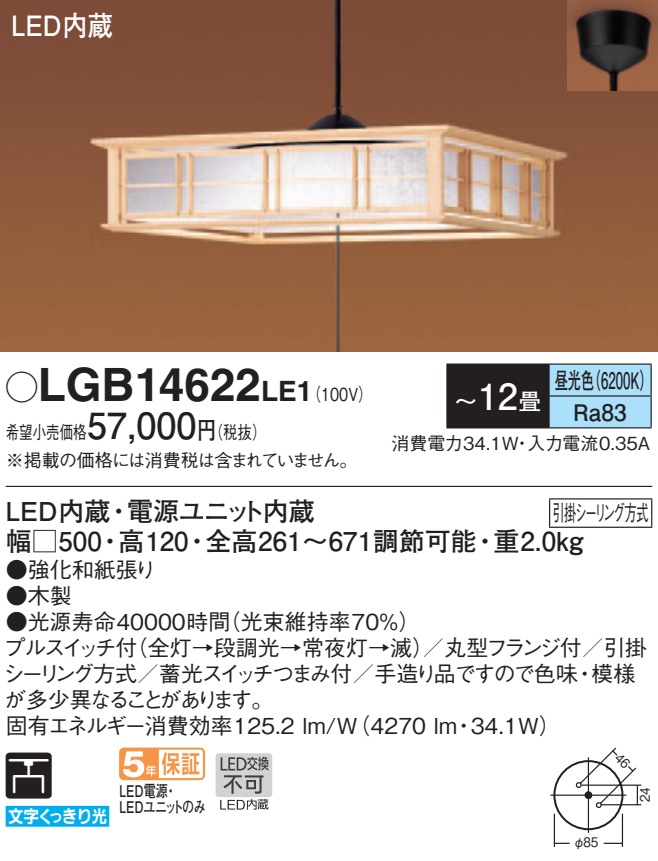
<style>
.page{position:relative;width:658px;height:861px;background:#fff}
.page>*{position:absolute;margin:0;border:0;box-sizing:border-box;transform-origin:0 0}
.t1{font:700 46px "Helvetica LT Std";color:#231f20}
.t2{font:46px "Ford Residence 5";color:#231f20}
.t3{font:700 36px "Futo Go B101 Pro";color:#231f20}
.t4{font:700 36px "Futo Go B101 Pro";color:#fff}
.t5{font:700 28px "Futo Go B101 Pro";color:#fff;scale:.9 1}
.t6{font:700 28px "Helvetica LT Std";color:#231f20}
.t7{font:700 26px "Futo Go B101 Pro";color:#231f20}
.t8{font:700 26px "Futo Go B101 Pro";letter-spacing:-.05em;color:#231f20}
.t9{font:700 22.8px/32px "Futo Go B101 Pro";color:#231f20;scale:.58 1}
.t10{font:700 22.8px "Futo Go B101 Pro";color:#fff}
.t11{font:500 22px/26px "Gothic BBB Pro";color:#231f20}
.t12{font:500 22px "Gothic BBB Pro";letter-spacing:-.12em;color:#231f20}
.t13{font:500 22px "Gothic BBB Pro";letter-spacing:-.04em;color:#231f20}
.t14{font:500 22px "Gothic BBB Pro";letter-spacing:-.18em;color:#231f20}
.t15{font:500 22px "Gothic BBB Pro";letter-spacing:-.14em;color:#231f20;scale:.55 1}
.t16{font:500 22px "Gothic BBB Pro";letter-spacing:-.145em;color:#231f20}
.t17{font:20.8px "Ford Typography 1";color:#00aeef}
.t18{font:500 18px/28px "Gothic BBB Pro";letter-spacing:-.04em;color:#231f20;scale:.75 1}
.t19{font:500 18px "Gothic BBB Pro";color:#231f20}
.t20{font:500 18px "Gothic BBB Pro";color:#231f20;scale:.8 1}
.t21{font:700 16px/16px "Futo Go B101 Pro";letter-spacing:-.005em;color:#231f20;scale:.75 1}
.t22{font:500 13.2px "Gothic BBB Pro";color:#231f20;scale:.9 1}
.s1{font-family:"Ford Classification 1";font-weight:400;font-size:32px}
.s2{font-family:"Futo Go B101 Pro";font-weight:700;font-size:24px}
.s3{font-family:"Helvetica LT Std";font-weight:700;font-size:28px}
.s4{color:#fff}
</style>
<div class="page">
<div style="left:553px;top:760px;width:70px;height:70px;border:2px solid #231f20;border-radius:50%"></div>
<hr style="left:621px;top:813px;width:2px;height:34px;background:#231f20">
<hr style="left:553px;top:813px;width:2px;height:34px;background:#231f20">
<svg style="left:555px;top:842px;width:14px;height:2px"></svg>
<svg style="left:603px;top:842px;width:19px;height:2px"></svg>
<hr style="left:581px;top:784px;width:60px;height:2px;background:#231f20">
<hr style="left:601px;top:804px;width:40px;height:1px;background:#231f20">
<hr style="left:587px;top:757px;width:2px;height:76px;background:#231f20">
<hr style="left:550px;top:794px;width:76px;height:2px;background:#231f20">
<img style="left:0;top:0;width:658px;height:352px">
<img style="left:567px;top:0;width:91px;height:91px">
<svg style="left:119px;top:747px;width:86px;height:33px"></svg>
<div style="left:215px;top:753px;width:57px;height:44px;background:#d1d2d4;border-radius:3px"></div>
<svg style="left:220px;top:756px;width:49px;height:53px"></svg>
<hr style="left:6px;top:486px;width:646px;height:1px;background:#231f20">
<div style="left:447px;top:364px;width:102px;height:64px;background:#231f20"></div>
<div style="left:549px;top:365px;width:101px;height:62px;background:#aae0f9"></div>
<hr style="left:549px;top:363px;width:102px;height:2px;background:#231f20">
<hr style="left:650px;top:365px;width:1px;height:30px;background:#231f20">
<hr style="left:446px;top:427px;width:103px;height:1px;background:#231f20">
<hr style="left:549px;top:395px;width:102px;height:2px;background:#231f20">
<hr style="left:650px;top:396px;width:1px;height:31px;background:#231f20">
<hr style="left:549px;top:427px;width:102px;height:1px;background:#231f20">
<hr style="left:446px;top:363px;width:103px;height:2px;background:#231f20">
<hr style="left:446px;top:365px;width:1px;height:31px;background:#231f20">
<hr style="left:446px;top:396px;width:1px;height:31px;background:#231f20">
<svg style="left:549px;top:499px;width:1px;height:27px"></svg>
<hr style="left:549px;top:498px;width:103px;height:1px;background:#231f20">
<svg style="left:651px;top:499px;width:1px;height:27px"></svg>
<hr style="left:549px;top:526px;width:103px;height:2px;background:#231f20">
<svg style="left:574px;top:747px;width:64px;height:62px"></svg>
<p class="t5" style="left:11px;top:3px;width:114px">LED内蔵</p>
<h1 class="t1" style="left:6px;top:357px;width:257px"><span class="s1">A</span>LGB14622</h1>
<p class="t20" style="left:197px;top:417px;width:88px">（<span class="s2">円</span>税抜(</p>
<p class="t6" style="left:261px;top:374px;width:37px">LE</p>
<p class="t20" style="left:297px;top:380px;width:96px">（<span class="s3">1</span> 100 (V</p>
<h2 class="t3" style="left:87px;top:396px;width:111px">57,000</h2>
<p class="t18" style="left:6px;top:416px;width:471px">希望小売価格<br>※掲載の価格には消費税は含まれていません。</p>
<p class="t8" style="left:127px;top:490px;width:189px">電源ユニット内蔵</p>
<p class="t7" style="left:6px;top:490px;width:106px">LED内蔵</p>
<p class="t7" style="left:106px;top:490px;width:27px">・</p>
<h2 class="t4" style="left:478px;top:367px;width:42px">12</h2>
<p class="t10" style="left:518px;top:383px;width:24px">畳</p>
<p class="t10" style="left:454px;top:383px;width:24px">～</p>
<p class="t9" style="left:587px;top:361px;width:115px">（6200 (K</p>
<p class="t9" style="left:573px;top:361px;width:94px;text-indent:-19px">昼光色<br>Ra83</p>
<p class="t19" style="left:391px;top:429px;width:129px">消費電力34.1W</p>
<p class="t19" style="left:527px;top:429px;width:124px">入力電流0.35A</p>
<p class="t19" style="left:513px;top:429px;width:19px">・</p>
<p class="t15" style="left:552px;top:495px;width:176px">引掛シーリング方式</p>
<p class="t7" style="left:205px;top:520px;width:273px">全高261～671調節可能</p>
<p class="t7" style="left:493px;top:520px;width:91px">重2.0kg</p>
<p class="t7" style="left:6px;top:520px;width:98px">幅□500</p>
<p class="t13" style="left:6px;top:552px;width:152px">●強化和紙張り</p>
<p class="t13" style="left:6px;top:578px;width:67px">●木製</p>
<p class="t7" style="left:118px;top:520px;width:72px">高120</p>
<p class="t7" style="left:97px;top:520px;width:27px">・</p>
<p class="t7" style="left:184px;top:520px;width:27px">・</p>
<p class="t7" style="left:472px;top:520px;width:27px">・</p>
<p class="t11" style="left:219px;top:606px;width:203px">（光束維持率70％(</p>
<p class="t11" style="left:126px;top:606px;width:522px;text-indent:-120px">●光源寿命40000時間<br>（全灯→段調光→常夜灯→滅／）丸型フランジ付／引掛</p>
<p class="t16" style="left:4px;top:630px;width:135px">プルスイッチ付</p>
<p class="t12" style="left:3px;top:656px;width:576px">シーリング方式／蓄光スイッチつまみ付／手造り品ですので色味</p>
<p class="t14" style="left:4px;top:682px;width:271px">が多少異なることがあります。</p>
<p class="t13" style="left:470px;top:708px;width:92px">34.1W(</p>
<p class="t13" style="left:591px;top:656px;width:45px">模様</p>
<p class="t13" style="left:573px;top:656px;width:23px">・</p>
<p class="t11" style="left:6px;top:710px;width:453px">固有エネルギー消費効率125.2 lm （W/ 4270 lm</p>
<p class="t13" style="left:453px;top:708px;width:23px">・</p>
<h1 class="t2" style="left:6px;top:751px;width:47px">Q</h1>
<p class="t17" style="left:6px;top:805px;width:105px">P<span class="s4">W</span></p>
<p class="t21" style="left:120px;top:781px;width:116px">LED電源<br>LEDユニットのみ</p>
<p class="t21" style="left:165px;top:781px;width:18px">・</p>
<p class="t22" style="left:573px;top:831px;width:29px">φ85</p>
<p class="t22" style="left:634px;top:802px;width:18px;rotate:-90deg">24</p>
</div>
